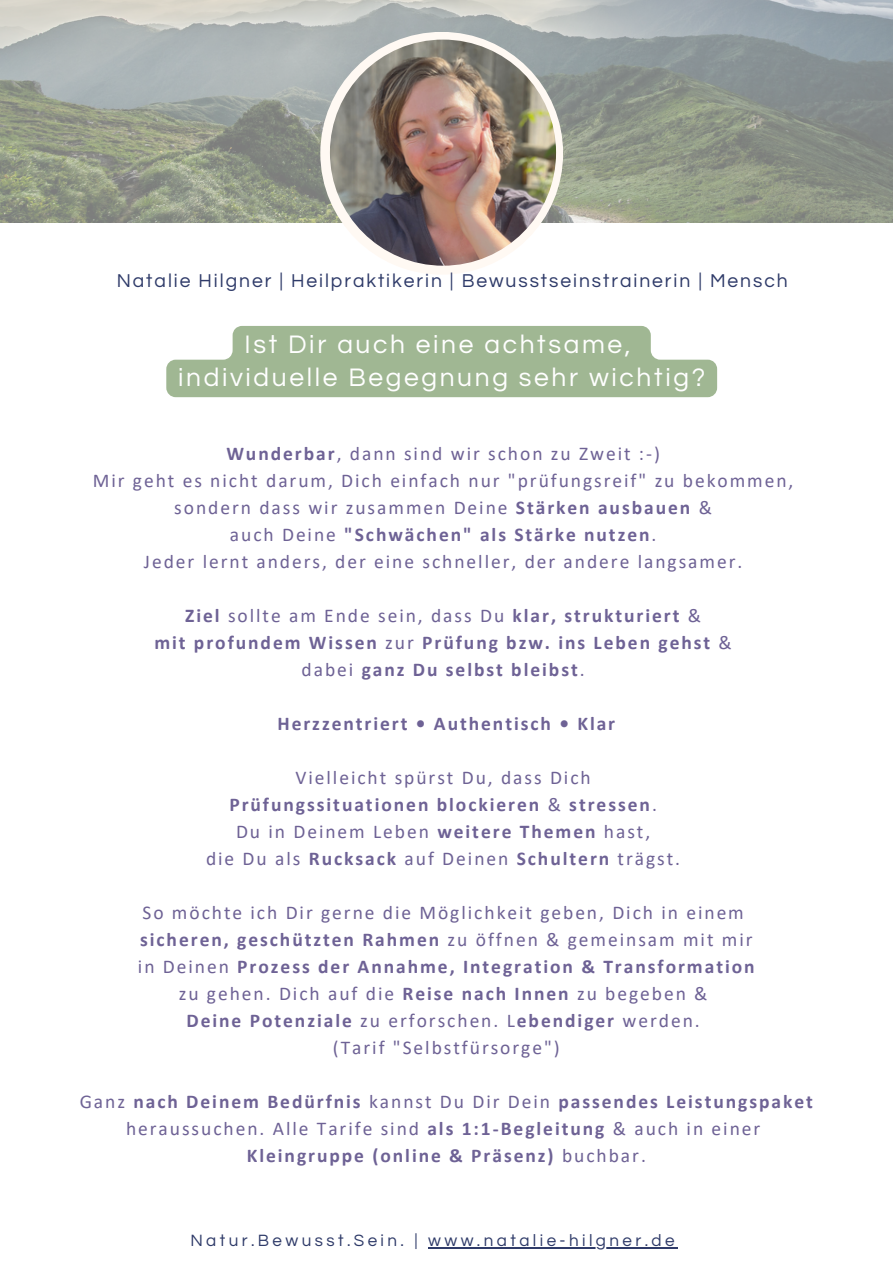
<style>
.page{position:relative;width:893px;height:1264px;background:#fff}
.page>*{position:absolute;margin:0;border:0;box-sizing:border-box;transform-origin:0 0}
.t1{font:26.4px/33.8px "Questrial";letter-spacing:.1em;color:#fff;text-align:center}
.t2{font:700 19.5px/27px "Calibri";letter-spacing:.1em;color:#6e6295;text-align:center}
.t3{font:19.5px "Calibri";letter-spacing:.1em;color:#6e6295}
.t4{font:19.35px "Questrial";letter-spacing:.1em;color:#2f3b69}
.t5{font:17.1px "Questrial";letter-spacing:.2em;color:#2f3b69}
.s1{font-weight:700}
.s2{font-weight:400}
</style>
<div class="page">
<img style="left:0;top:0;width:892px;height:223px">
<hr style="left:428px;top:1246px;width:250px;height:2px;background:#2f3b69">
<div style="left:320px;top:32px;width:243px;height:243px;background:#fff9f3;border-radius:50%"></div>
<img style="left:330px;top:40px;width:226px;height:226px;border-radius:50%">
<svg style="left:166px;top:326px;width:551px;height:71px;background:#abbf9f"></svg>
<p class="t4" style="left:117px;top:271px;width:672px">Natalie Hilgner | Heilpraktikerin | Bewusstseinstrainerin | Mensch</p>
<h1 class="t1" style="left:178px;top:327px;width:528px">Ist Dir auch eine achtsame, individuelle Begegnung sehr wichtig?</h1>
<p class="t3" style="left:226px;top:445px;width:435px"><span class="s1">Wunderbar</span>, dann sind wir schon zu Zweit :-)</p>
<p class="t3" style="left:93px;top:472px;width:702px">Mir geht es nicht darum, Dich einfach nur "prüfungsreif" zu bekommen,</p>
<p class="t3" style="left:174px;top:499px;width:539px">sondern dass wir zusammen Deine <span class="s1">Stärken ausbauen</span> &amp;</p>
<p class="t2" style="left:230px;top:522px;width:428px"><span class="s2">auch Deine</span> "Schwächen" als Stärke nutzen<span class="s2">.</span></p>
<p class="t3" style="left:144px;top:553px;width:600px">Jeder lernt anders, der eine schneller, der andere langsamer.</p>
<p class="t3" style="left:185px;top:607px;width:517px"><span class="s1">Ziel</span> sollte am Ende sein, dass Du <span class="s1">klar, strukturiert</span> &amp;</p>
<p class="t2" style="left:154px;top:630px;width:579px">mit profundem Wissen <span class="s2">zur</span> Prüfung bzw. ins Leben gehst <span class="s2">&amp;</span></p>
<p class="t2" style="left:301px;top:657px;width:284px"><span class="s2">dabei</span> ganz Du selbst bleibst<span class="s2">.</span></p>
<p class="t2" style="left:277px;top:711px;width:339px">Herzzentriert • Authentisch • Klar</p>
<p class="t3" style="left:295px;top:769px;width:297px">Vielleicht spürst Du, dass Dich</p>
<p class="t2" style="left:229px;top:792px;width:429px">Prüfungssituationen blockieren <span class="s2">&amp;</span> stressen<span class="s2">.</span></p>
<p class="t3" style="left:236px;top:823px;width:416px">Du in Deinem Leben <span class="s1">weitere Themen</span> hast,</p>
<p class="t3" style="left:206px;top:850px;width:475px">die Du als <span class="s1">Rucksack</span> auf Deinen <span class="s1">Schultern</span> trägst.</p>
<p class="t3" style="left:142px;top:904px;width:603px">So möchte ich Dir gerne die Möglichkeit geben, Dich in einem</p>
<p class="t2" style="left:140px;top:927px;width:614px">sicheren, geschützten Rahmen <span class="s2">zu öffnen &amp; gemeinsam mit mir</span></p>
<p class="t2" style="left:138px;top:954px;width:618px"><span class="s2">in Deinen</span> Prozess der Annahme, Integration &amp; Transformation</p>
<p class="t3" style="left:179px;top:985px;width:530px">zu gehen. Dich auf die <span class="s1">Reise nach Innen</span> zu begeben &amp;</p>
<p class="t2" style="left:186px;top:1008px;width:514px">Deine Potenziale <span class="s2">zu erforschen. L</span>ebendiger <span class="s2">werden.</span></p>
<p class="t3" style="left:333px;top:1039px;width:228px">(Tarif "Selbstfürsorge")</p>
<p class="t2" style="left:80px;top:1089px;width:734px"><span class="s2">Ganz</span> nach Deinem Bedürfnis <span class="s2">kannst Du Dir Dein</span> passendes Leistungspaket <span class="s2">heraussuchen. Alle Tarife sind</span> als 1:1-Begleitung <span class="s2">&amp; auch in einer</span></p>
<p class="t2" style="left:247px;top:1143px;width:400px">Kleingruppe (online &amp; Präsenz) <span class="s2">buchbar.</span></p>
<p class="t5" style="left:190px;top:1231px;width:485px">Natur.Bewusst.Sein. | www.natalie-hilgner.de</p>
</div>
